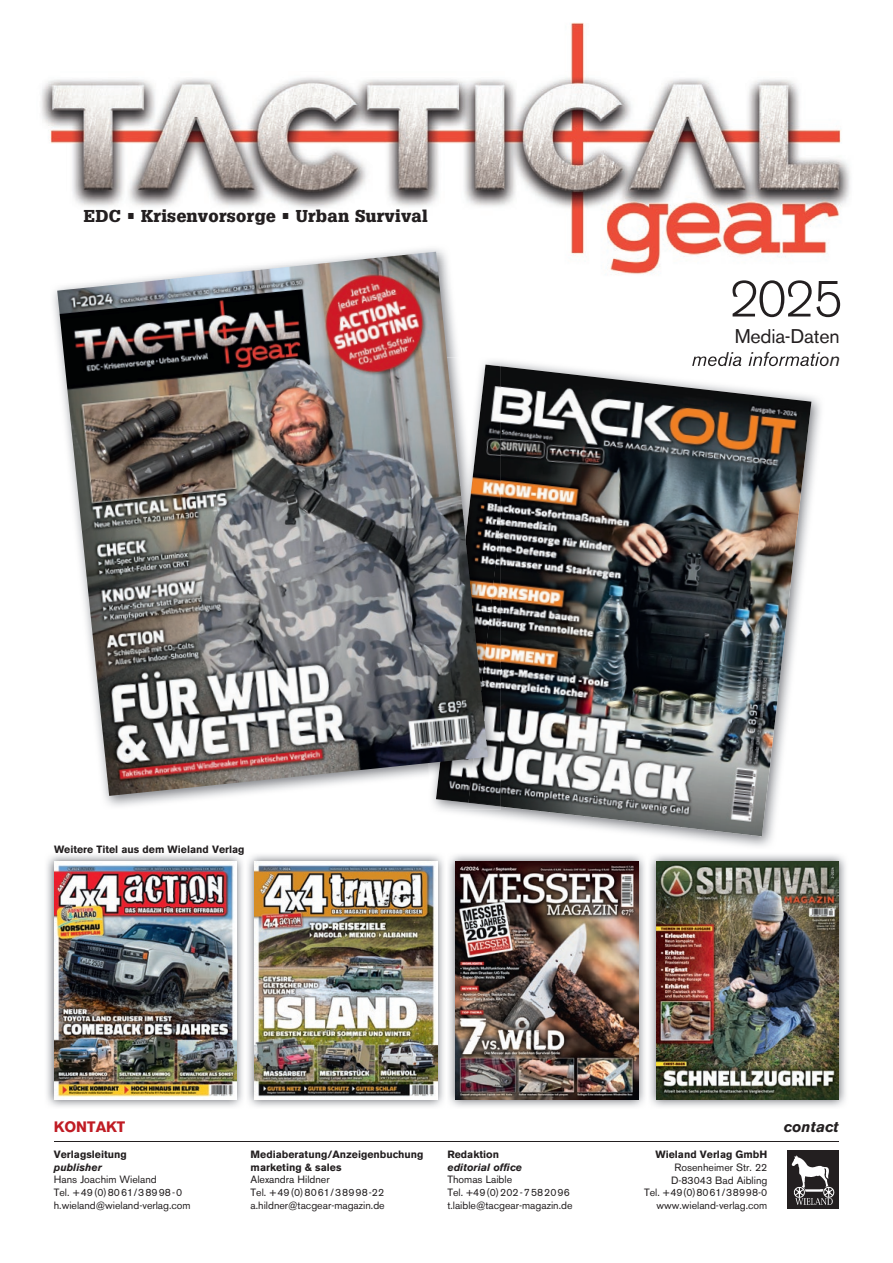
<style>
.page{position:relative;width:893px;height:1263px;background:#fff}
.page>*{position:absolute;margin:0;border:0;box-sizing:border-box;transform-origin:0 0}
.t1{font:300 50.1px "Akzidenz Grotesk BE";color:#231f20}
.t2{font:italic 19.65px "Akzidenz Grotesk BE";letter-spacing:-.01em;color:#231f20}
.t3{font:19.65px "Akzidenz Grotesk BE";letter-spacing:-.01em;color:#231f20}
.t4{font:900 16.8px "Glypha LT Std";letter-spacing:.02em;color:#231f20}
.t5{font:700 15px "Akzidenz Grotesk BE";color:#c01c24}
.t6{font:italic 700 15px "Akzidenz Grotesk BE";color:#231f20}
.t7{font:10.5px/12.6px "Akzidenz Grotesk BE";color:#231f20}
.t8{font:700 10.5px/12.6px "Akzidenz Grotesk BE";color:#231f20}
.t9{font:italic 700 10.5px "Akzidenz Grotesk BE";color:#231f20}
</style>
<div class="page">
<img style="left:41px;top:22px;width:809px;height:253px">
<hr style="left:54px;top:1141px;width:785px;height:1px;background:#231f20">
<img style="left:788px;top:1151px;width:51px;height:58px">
<img style="left:47px;top:855px;width:799px;height:252px">
<img style="left:456px;top:862px;width:182px;height:237px">
<img style="left:657px;top:862px;width:182px;height:237px">
<img style="left:54px;top:862px;width:182px;height:237px">
<img style="left:255px;top:862px;width:182px;height:237px">
<img style="left:442px;top:361px;width:382px;height:485px">
<img style="left:692px;top:358px;width:132px;height:8px">
<img style="left:501px;top:366px;width:310px;height:470px">
<img style="left:50px;top:245px;width:451px;height:561px">
<img style="left:436px;top:364px;width:65px;height:439px">
<img style="left:468px;top:517px;width:33px;height:289px">
<img style="left:57px;top:252px;width:431px;height:544px">
<h3 class="t4" style="left:84px;top:206px;width:345px">EDC • Krisenvorsorge • Urban Survival</h3>
<p class="t8" style="left:54px;top:843px;width:192px">Weitere Titel aus dem Wieland Verlag</p>
<h1 class="t1" style="left:730px;top:271px;width:115px">2025</h1>
<h2 class="t3" style="left:735px;top:325px;width:107px">Media-Daten</h2>
<h2 class="t2" style="left:691px;top:347px;width:150px">media information</h2>
<h3 class="t5" style="left:54px;top:1118px;width:73px">KONTAKT</h3>
<h3 class="t6" style="left:784px;top:1118px;width:56px">contact</h3>
<p class="t8" style="left:655px;top:1148px;width:113px">Wieland Verlag GmbH</p>
<p class="t7" style="left:644px;top:1161px;width:125px;text-align:right">Rosenheimer Str. 22<br>D-83043 Bad Aibling<br>Tel. +49(0)8061/38998-0 www.wieland-verlag.com</p>
<p class="t8" style="left:54px;top:1148px;width:75px">Verlagsleitung</p>
<p class="t9" style="left:54px;top:1161px;width:50px">publisher</p>
<p class="t7" style="left:54px;top:1173px;width:138px">Hans Joachim Wieland<br>Tel. +49(0)8061/38998-0 h.wieland@wieland-verlag.com</p>
<p class="t8" style="left:251px;top:1148px;width:174px">Mediaberatung/Anzeigenbuchung marketing &amp; sales</p>
<p class="t7" style="left:251px;top:1173px;width:136px">Alexandra Hildner<br>Tel. +49(0)8061/38998-22 a.hildner@tacgear-magazin.de</p>
<p class="t8" style="left:447px;top:1148px;width:53px">Redaktion</p>
<p class="t9" style="left:447px;top:1161px;width:76px">editorial office</p>
<p class="t7" style="left:447px;top:1173px;width:127px">Thomas Laible<br>Tel. +49(0)202-7582096 t.laible@tacgear-magazin.de</p>
</div>
